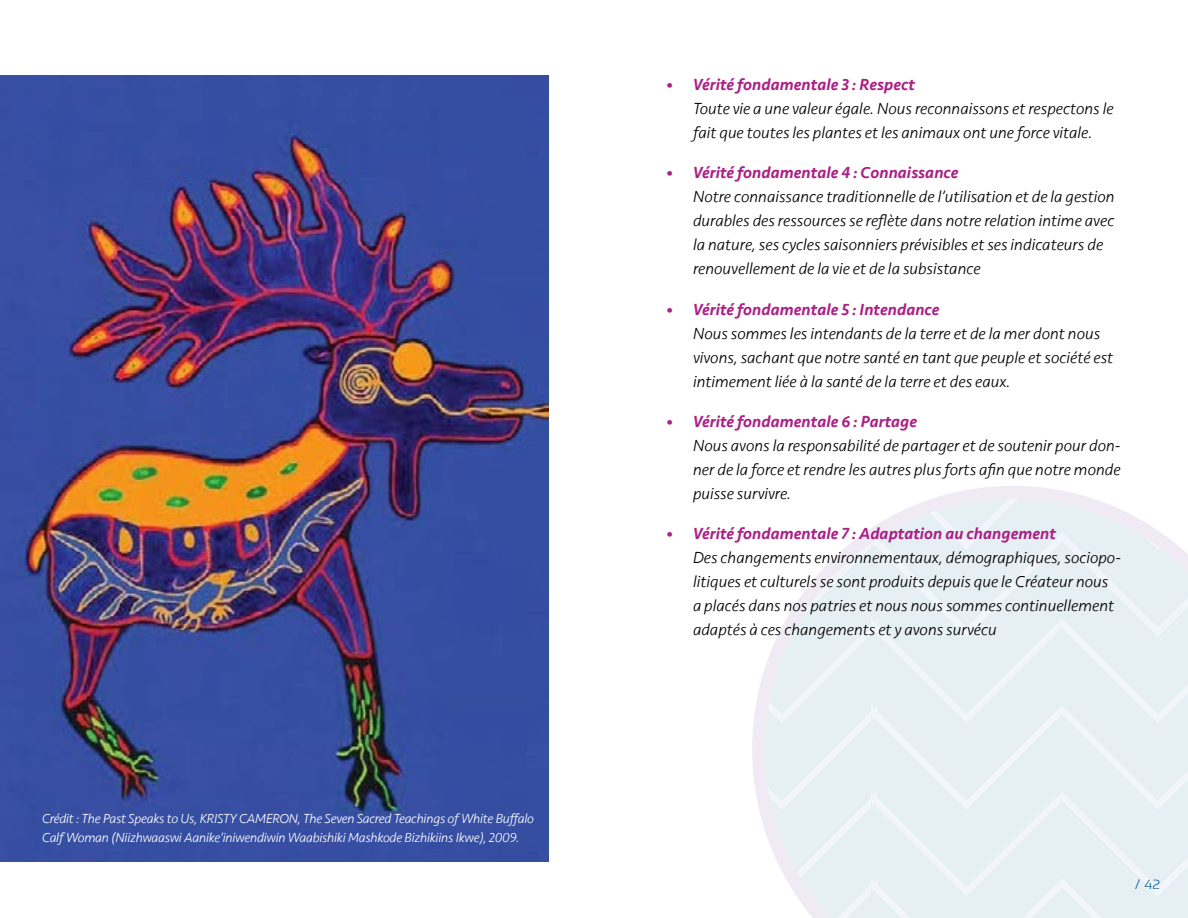
<style>
.page{position:relative;width:1188px;height:918px;background:#fff}
.page>*{position:absolute;margin:0;border:0;box-sizing:border-box;transform-origin:0 0}
.t1{font:italic 300 16.5px/24px "Seravek";color:#000}
.t2{font:italic 300 13.5px/19.5px "Seravek";letter-spacing:-.02em;color:#fff}
.t3{font:300 13.5px "Prometo";color:#005789;scale:1.11 1}
.s1{font-weight:500;color:#aa2185}
</style>
<div class="page">
<svg style="left:752px;top:486px;width:436px;height:432px"></svg>
<img style="left:0;top:75px;width:549px;height:787px">
<p class="t2" style="left:42px;top:809px;width:493px">Crédit : The Past Speaks to Us, KRISTY CAMERON, The Seven Sacred Teachings of White Buffalo<br>Calf Woman (Niizhwaaswi Aanike’iniwendiwin Waabishiki Mashkode Bizhikiins Ikwe), 2009.</p>
<p class="t1" style="left:693px;top:73px;width:422px;text-indent:-27px"><span class="s1">• Vérité fondamentale 3 : Respect<br></span>Toute vie a une valeur égale. Nous reconnaissons et respectons le fait que toutes les plantes et les animaux ont une force vitale.</p>
<p class="t1" style="left:693px;top:161px;width:423px;text-indent:-27px"><span class="s1">• Vérité fondamentale 4 : Connaissance<br></span>Notre connaissance traditionnelle de l’utilisation et de la gestion durables des ressources se reflète dans notre relation intime avec la nature, ses cycles saisonniers prévisibles et ses indicateurs de renouvellement de la vie et de la subsistance</p>
<p class="t1" style="left:693px;top:297px;width:422px;text-indent:-27px"><span class="s1">• Vérité fondamentale 5 : Intendance<br></span>Nous sommes les intendants de la terre et de la mer dont nous vivons, sachant que notre santé en tant que peuple et société est intimement liée à la santé de la terre et des eaux.</p>
<p class="t1" style="left:693px;top:410px;width:429px;text-indent:-27px"><span class="s1">• Vérité fondamentale 6 : Partage<br></span>Nous avons la responsabilité de partager et de soutenir pour don&shy;ner de la force et rendre les autres plus forts afin que notre monde puisse survivre.</p>
<p class="t1" style="left:693px;top:522px;width:430px;text-indent:-27px"><span class="s1">• Vérité fondamentale 7 : Adaptation au changement<br></span>Des changements environnementaux, démographiques, sociopo&shy;litiques et culturels se sont produits depuis que le Créateur nous<br>a placés dans nos patries et nous nous sommes continuellement adaptés à ces changements et y avons survécu</p>
<p class="t3" style="left:1135px;top:876px;width:24px">/ 42</p>
</div>
